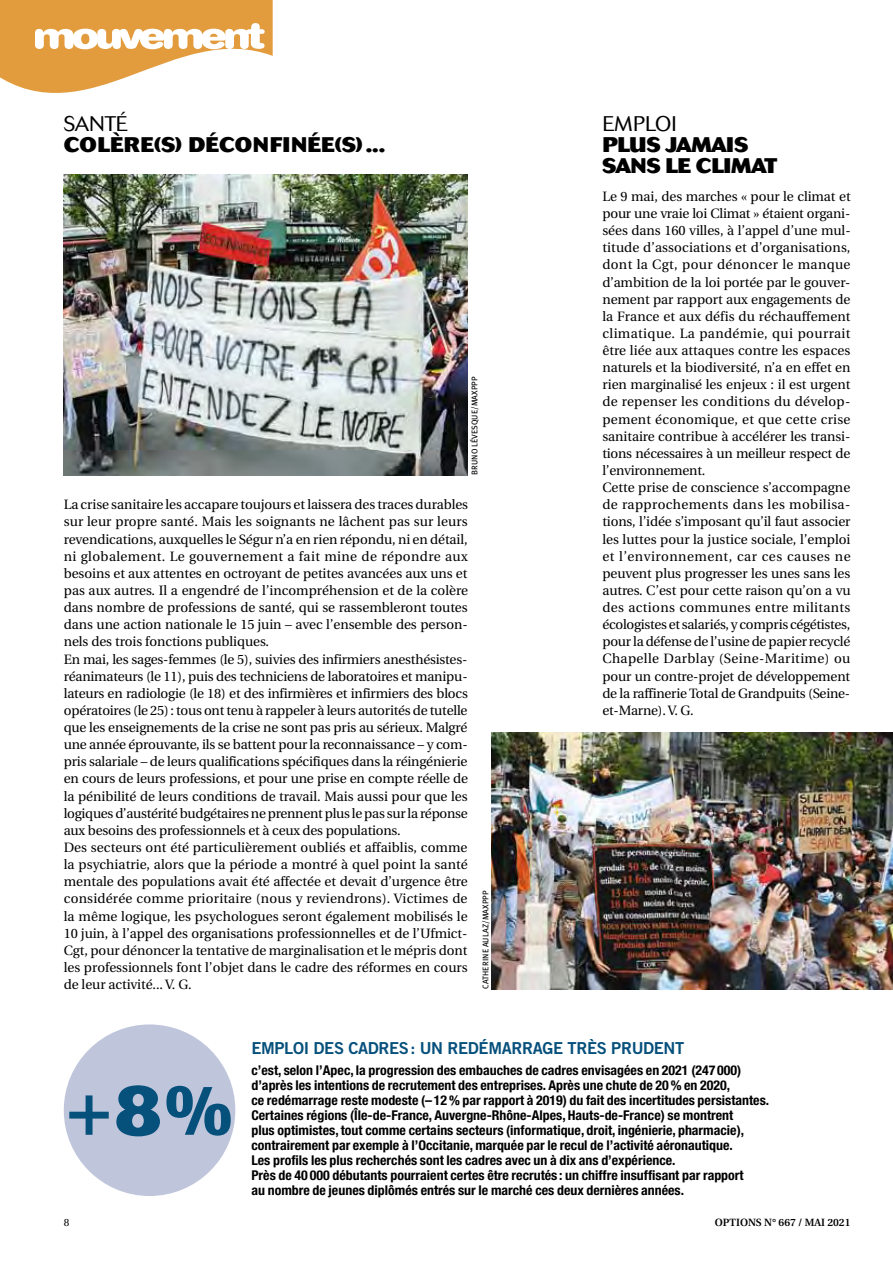
<style>
.page{position:relative;width:893px;height:1263px;background:#fff}
.page>*{position:absolute;margin:0;border:0;box-sizing:border-box;transform-origin:0 0}
.t1{font:800 67.5px "Cosmos";color:#06507c}
.t2{font:800 21px "Cosmos";letter-spacing:.02em;color:#000}
.t3{font:800 21px/21px "Cosmos";color:#000}
.t4{font:300 21px "Cosmos";letter-spacing:-.01em;color:#000}
.t5{font:16.5px "Trade Gothic Bold Two";letter-spacing:-.02em;color:#06507c}
.t6{font:13.5px/17.1px "Utopia";letter-spacing:-.005em;color:#000}
.t7{font:700 condensed 13.5px/15px "Helvetica Neue";color:#000}
.t8{font:600 10.5px "Utopia";color:#000}
.t9{font:10.5px "Utopia";color:#000}
.t10{font:8.25px "Meta Plus Book Caps";color:#000}
</style>
<div class="page">
<hr style="left:892px;top:0;width:1px;height:1195px;background:#f2ddb7">
<div style="left:64px;top:1024px;width:171px;height:172px;background:#bfc6dc;border-radius:50%"></div>
<svg style="left:0;top:0;width:273px;height:93px"></svg>
<img style="left:64px;top:175px;width:404px;height:300px">
<img style="left:492px;top:732px;width:401px;height:257px">
<h2 class="t4" style="left:64px;top:111px;width:65px">Santé</h2>
<h2 class="t2" style="left:64px;top:132px;width:323px">COLÈRE(S) DÉCONFINÉE(S)...</h2>
<p class="t10" style="left:470px;top:475px;width:100px;rotate:-90deg">Bruno Lévesque/maxppp</p>
<p class="t6" style="left:64px;top:496px;width:406px">La crise sanitaire les accapare toujours et laissera des traces durables sur leur propre santé. Mais les soignants ne lâchent pas sur leurs revendications, auxquelles le Ségur n’a en rien répondu, ni en détail, ni globalement. Le gouvernement a fait mine de répondre aux besoins et aux attentes en octroyant de petites avancées aux uns et pas aux autres. Il a engendré de l’incompréhension et de la colère dans nombre de professions de santé, qui se rassembleront toutes dans une action nationale le 15 juin – avec l’ensemble des person&shy;nels des trois fonctions publiques.<br>En mai, les sages-femmes (le 5), suivies des infirmiers anesthésistes&shy;réanimateurs (le 11), puis des techniciens de laboratoires et manipu&shy;lateurs en radiologie (le 18) et des infirmières et infirmiers des blocs opératoires (le 25): tous ont tenu à rappeler à leurs autorités de tutelle que les enseignements de la crise ne sont pas pris au sérieux. Malgré une année éprouvante, ils se battent pour la reconnaissance – y com&shy;pris salariale – de leurs qualifications spécifiques dans la réingénierie en cours de leurs professions, et pour une prise en compte réelle de la pénibilité de leurs conditions de travail. Mais aussi pour que les logiques d’austérité budgétaires ne prennent plus le pas sur la réponse aux besoins des professionnels et à ceux des populations.<br>Des secteurs ont été particulièrement oubliés et affaiblis, comme la psychiatrie, alors que la période a montré à quel point la santé mentale des populations avait été affectée et devait d’urgence être considérée comme prioritaire (nous y reviendrons). Victimes de la même logique, les psychologues seront également mobilisés le 10 juin, à l’appel des organisations professionnelles et de l’Ufmict-Cgt, pour dénoncer la tentative de marginalisation et le mépris dont les professionnels font l’objet dans le cadre des réformes en cours de leur activité... V. G.</p>
<p class="t10" style="left:481px;top:989px;width:100px;rotate:-90deg">Catherine AULAZ/maxppp</p>
<h2 class="t4" style="left:602px;top:111px;width:76px">EMPLOI</h2>
<h2 class="t3" style="left:602px;top:134px;width:176px">PLUS JAMAIS<br>SANS LE CLIMAT</h2>
<p class="t6" style="left:602px;top:188px;width:250px">Le 9 mai, des marches « pour le climat et pour une vraie loi Climat » étaient organi&shy;sées dans 160 villes, à l’appel d’une mul&shy;titude d’associations et d’organisations, dont la Cgt, pour dénoncer le manque d’ambition de la loi portée par le gouver&shy;nement par rapport aux engagements de la France et aux défis du réchauffement climatique. La pandémie, qui pourrait être liée aux attaques contre les espaces naturels et la biodiversité, n’a en effet en rien marginalisé les enjeux : il est urgent de repenser les conditions du dévelop&shy;pement économique, et que cette crise sanitaire contribue à accélérer les transi&shy;tions nécessaires à un meilleur respect de l’environnement.<br>Cette prise de conscience s’accompagne de rapprochements dans les mobilisa&shy;tions, l’idée s’imposant qu’il faut associer les luttes pour la justice sociale, l’emploi et l’environnement, car ces causes ne peuvent plus progresser les unes sans les autres. C’est pour cette raison qu’on a vu des actions communes entre militants écologistes et salariés, y compris cégétistes, pour la défense de l’usine de papier recyclé Chapelle Darblay (Seine-Maritime) ou pour un contre-projet de développement de la raffinerie Total de Grandpuits (Seine&shy;et-Marne). V. G.</p>
<h1 class="t1" style="left:66px;top:1071px;width:168px">+8%</h1>
<p class="t5" style="left:251px;top:1038px;width:249px">EMPLOI DES CADRES : UN REDÉMARRA</p>
<p class="t5" style="left:543px;top:1038px;width:143px">GE TRÈS PRUDENT</p>
<p class="t7" style="left:251px;top:1062px;width:519px">c’est, selon l’Apec, la progression des embauches de cadres envisagées en 2021 (247 000) d’après les intentions de recrutement des entreprises. Après une chute de 20% en 2020,<br>ce redémarrage reste modeste (–12% par rapport à 2019) du fait des incertitudes persistantes.<br>Certaines régions (Île-de-France, Auvergne-Rhône-Alpes, Hauts-de-France) se montrent<br>plus optimistes, tout comme certains secteurs (informatique, droit, ingénierie, pharmacie), contrairement par exemple à l’Occitanie, marquée par le recul de l’activité aéronautique.<br>Les profils les plus recherchés sont les cadres avec un à dix ans d’expérience.<br>Près de 40 000 débutants pourraient certes être recrutés : un chiffre insuffisant par rapport<br>au nombre de jeunes diplômés entrés sur le marché ces deux dernières années.</p>
<p class="t9" style="left:64px;top:1217px;width:7px">8</p>
<p class="t8" style="left:715px;top:1217px;width:137px">OPTIONS N° 667 / Mai 2021</p>
</div>
